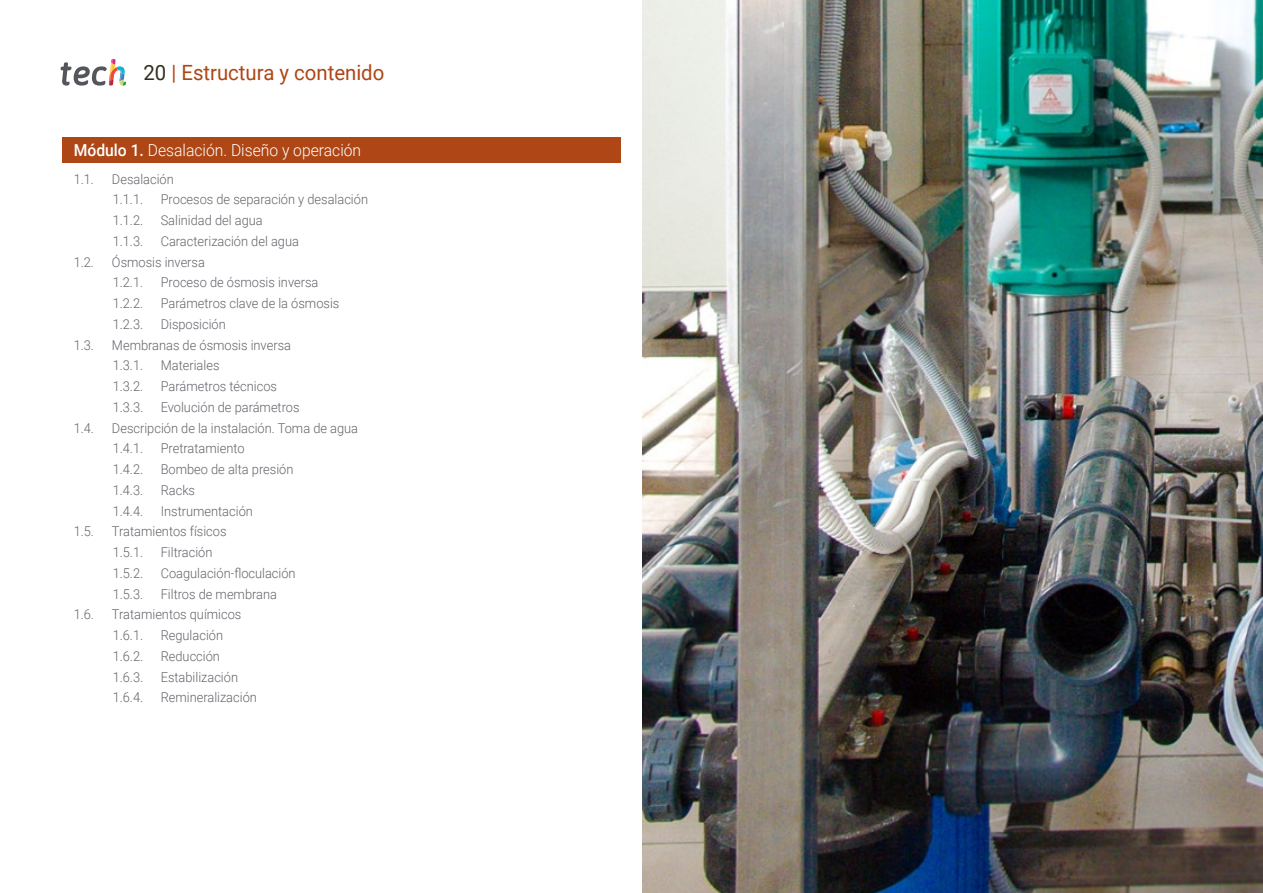
<style>
.page{position:relative;width:1263px;height:893px;background:#fff}
.page>*{position:absolute;margin:0;border:0;box-sizing:border-box;transform-origin:0 0}
.t1{font:21px "Roboto";color:#ae4615}
.t2{font:300 16.5px "Roboto";color:#fff;scale:.95 1}
.t3{font:300 13.5px/20.7px "Roboto";color:#61646a;scale:.95 1}
.s1{color:#312e20}
.s2{font-weight:500}
</style>
<div class="page">
<div style="left:63px;top:138px;width:558px;height:25px;background:#ae4615"></div>
<svg style="left:61px;top:59px;width:65px;height:27px"></svg>
<img style="left:642px;top:0;width:621px;height:893px">
<h1 class="t1" style="left:144px;top:57px;width:242px"><span class="s1">20</span> | Estructura y contenido</h1>
<p class="t2" style="left:74px;top:139px;width:304px"><span class="s2">Módulo 1.</span> Desalación. Diseño y operación</p>
<p class="t3" style="left:74px;top:168px;width:23px">1.1.</p>
<p class="t3" style="left:112px;top:168px;width:67px">Desalación<br>1.1.1.</p>
<p class="t3" style="left:161px;top:189px;width:220px">Procesos de separación y desalación</p>
<p class="t3" style="left:113px;top:209px;width:34px">1.1.2.</p>
<p class="t3" style="left:161px;top:209px;width:109px">Salinidad del agua</p>
<p class="t3" style="left:113px;top:230px;width:34px">1.1.3.</p>
<p class="t3" style="left:161px;top:230px;width:147px">Caracterización del agua</p>
<p class="t3" style="left:74px;top:251px;width:23px">1.2.</p>
<p class="t3" style="left:112px;top:251px;width:99px">Ósmosis inversa<br>1.2.1.</p>
<p class="t3" style="left:161px;top:272px;width:167px">Proceso de ósmosis inversa</p>
<p class="t3" style="left:113px;top:292px;width:34px">1.2.2.</p>
<p class="t3" style="left:161px;top:292px;width:190px">Parámetros clave de la ósmosis</p>
<p class="t3" style="left:113px;top:313px;width:34px">1.2.3.</p>
<p class="t3" style="left:161px;top:313px;width:70px">Disposición</p>
<p class="t3" style="left:74px;top:334px;width:23px">1.3.</p>
<p class="t3" style="left:112px;top:334px;width:190px">Membranas de ósmosis inversa<br>1.3.1.</p>
<p class="t3" style="left:161px;top:355px;width:63px">Materiales</p>
<p class="t3" style="left:113px;top:375px;width:34px">1.3.2.</p>
<p class="t3" style="left:161px;top:375px;width:124px">Parámetros técnicos</p>
<p class="t3" style="left:113px;top:396px;width:34px">1.3.3.</p>
<p class="t3" style="left:161px;top:396px;width:148px">Evolución de parámetros</p>
<p class="t3" style="left:74px;top:417px;width:23px">1.4.</p>
<p class="t3" style="left:112px;top:417px;width:261px">Descripción de la instalación. Toma de agua<br>1.4.1.</p>
<p class="t3" style="left:161px;top:438px;width:90px">Pretratamiento</p>
<p class="t3" style="left:113px;top:458px;width:34px">1.4.2.</p>
<p class="t3" style="left:161px;top:458px;width:141px">Bombeo de alta presión</p>
<p class="t3" style="left:113px;top:479px;width:34px">1.4.3.</p>
<p class="t3" style="left:161px;top:479px;width:38px">Racks</p>
<p class="t3" style="left:113px;top:500px;width:34px">1.4.4.</p>
<p class="t3" style="left:161px;top:500px;width:99px">Instrumentación</p>
<p class="t3" style="left:74px;top:521px;width:23px">1.5.</p>
<p class="t3" style="left:112px;top:521px;width:122px">Tratamientos físicos<br>1.5.1.</p>
<p class="t3" style="left:161px;top:541px;width:56px">Filtración</p>
<p class="t3" style="left:113px;top:562px;width:34px">1.5.2.</p>
<p class="t3" style="left:161px;top:562px;width:144px">Coagulación-floculación</p>
<p class="t3" style="left:113px;top:583px;width:34px">1.5.3.</p>
<p class="t3" style="left:161px;top:583px;width:124px">Filtros de membrana</p>
<p class="t3" style="left:74px;top:604px;width:23px">1.6.</p>
<p class="t3" style="left:112px;top:604px;width:138px">Tratamientos químicos<br>1.6.1.</p>
<p class="t3" style="left:161px;top:624px;width:67px">Regulación</p>
<p class="t3" style="left:113px;top:645px;width:34px">1.6.2.</p>
<p class="t3" style="left:161px;top:645px;width:64px">Reducción</p>
<p class="t3" style="left:113px;top:666px;width:34px">1.6.3.</p>
<p class="t3" style="left:161px;top:666px;width:83px">Estabilización</p>
<p class="t3" style="left:113px;top:687px;width:34px">1.6.4.</p>
<p class="t3" style="left:161px;top:687px;width:103px">Remineralización</p>
</div>
